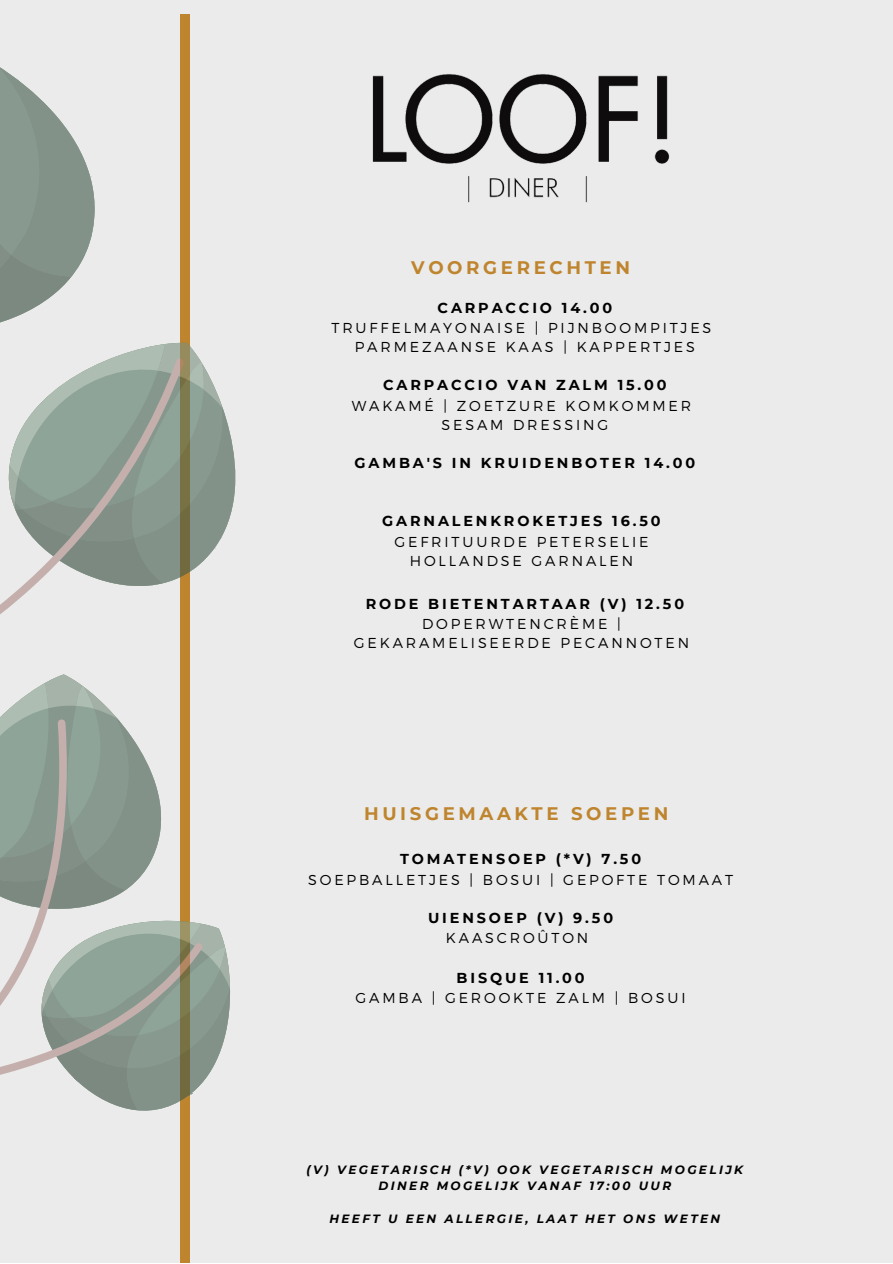
<style>
.page{position:relative;width:893px;height:1264px;background:#fff}
.page>*{position:absolute;margin:0;border:0;box-sizing:border-box;transform-origin:0 0}
.t1{font:700 18.15px "Montserrat";letter-spacing:.2em;color:#bf852e}
.t2{font:300 14.4px "Montserrat";letter-spacing:.2em;color:#000}
.t3{font:700 14.4px "Montserrat";letter-spacing:.2em;color:#000}
.t4{font:italic 700 12px "Montserrat";letter-spacing:.2em;color:#000}
</style>
<div class="page">
<div style="left:0;top:0;width:892px;height:1262px;background:#ebebeb"></div>
<svg style="left:0;top:58px;width:197px;height:1204px"></svg>
<svg style="left:0;top:356px;width:236px;height:290px"></svg>
<svg style="left:0;top:663px;width:197px;height:54px"></svg>
<svg style="left:0;top:717px;width:231px;height:499px"></svg>
<svg style="left:0;top:898px;width:211px;height:242px"></svg>
<img style="left:372px;top:74px;width:298px;height:129px">
<p class="t1" style="left:411px;top:257px;width:220px">VOORGERECHTEN</p>
<p class="t3" style="left:437px;top:299px;width:176px">CARPACCIO 14.00</p>
<p class="t2" style="left:331px;top:318px;width:381px">TRUFFELMAYONAISE | PIJNBOOMPITJES</p>
<p class="t2" style="left:355px;top:337px;width:341px">PARMEZAANSE KAAS | KAPPERTJES</p>
<p class="t3" style="left:383px;top:376px;width:285px">CARPACCIO VAN ZALM 15.00</p>
<p class="t2" style="left:351px;top:396px;width:341px">WAKAMÉ | ZOETZURE KOMKOMMER</p>
<p class="t2" style="left:441px;top:415px;width:168px">SESAM DRESSING</p>
<p class="t3" style="left:354px;top:454px;width:342px">GAMBA'S IN KRUIDENBOTER 14.00</p>
<p class="t3" style="left:382px;top:512px;width:280px">GARNALENKROKETJES 16.50</p>
<p class="t2" style="left:394px;top:532px;width:255px">GEFRITUURDE PETERSELIE</p>
<p class="t2" style="left:410px;top:551px;width:225px">HOLLANDSE GARNALEN</p>
<p class="t3" style="left:365px;top:594px;width:320px">RODE BIETENTARTAAR (V) 12.50</p>
<p class="t2" style="left:422px;top:614px;width:200px">DOPERWTENCRÈME |</p>
<p class="t2" style="left:354px;top:633px;width:337px">GEKARAMELISEERDE PECANNOTEN</p>
<p class="t1" style="left:364px;top:802px;width:306px">HUISGEMAAKTE SOEPEN</p>
<p class="t3" style="left:400px;top:850px;width:242px">TOMATENSOEP (*V) 7.50</p>
<p class="t2" style="left:308px;top:870px;width:426px">SOEPBALLETJES | BOSUI | GEPOFTE TOMAAT</p>
<p class="t3" style="left:428px;top:909px;width:186px">UIENSOEP (V) 9.50</p>
<p class="t2" style="left:446px;top:928px;width:144px">KAASCROÛTON</p>
<p class="t3" style="left:456px;top:968px;width:130px">BISQUE 11.00</p>
<p class="t2" style="left:355px;top:988px;width:331px">GAMBA | GEROOKTE ZALM | BOSUI</p>
<p class="t4" style="left:306px;top:1161px;width:438px">(V) VEGETARISCH (*V) OOK VEGETARISCH MOGELIJK</p>
<p class="t4" style="left:378px;top:1178px;width:294px">DINER MOGELIJK VANAF 17:00 UUR</p>
<p class="t4" style="left:329px;top:1211px;width:392px">HEEFT U EEN ALLERGIE, LAAT HET ONS WETEN</p>
</div>
